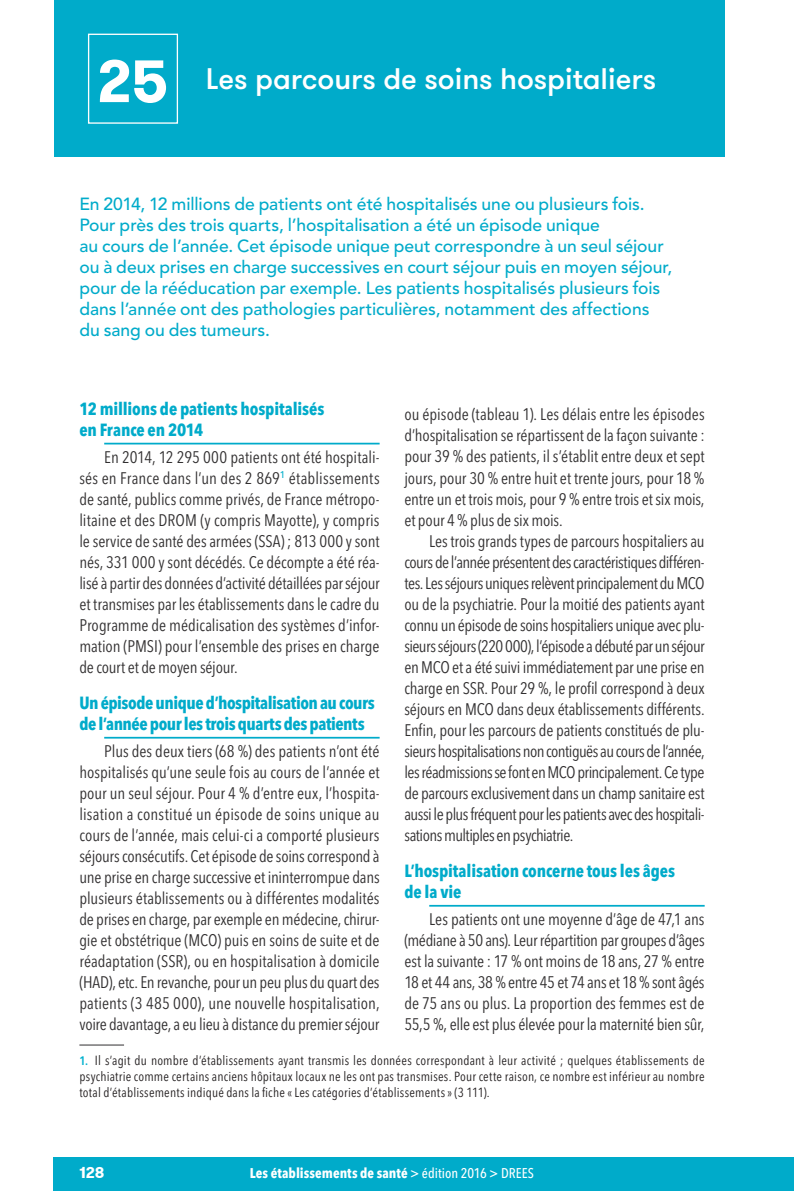
<style>
.page{position:relative;width:794px;height:1191px;background:#fff}
.page>*{position:absolute;margin:0;border:0;box-sizing:border-box;transform-origin:0 0}
.t1{font:500 29.75px "GT Walsheim";letter-spacing:-.005em;color:#fff}
.t2{font:500 17.5px/21px "Avenir LT Std";color:#00abca}
.t3{font:700 condensed 17.5px/21px "Avenir Next LT Pro";letter-spacing:-.01em;color:#00abca}
.t4{font:condensed 16.62px/21px "Avenir Next LT Pro";letter-spacing:-.015em;color:#312f30;text-align:justify}
.t5{font:700 15.75px "GT Walsheim";color:#fff}
.t6{font:700 condensed 14px "Avenir Next LT Pro";letter-spacing:.005em;color:#fff}
.t7{font:condensed 13.12px/15.8px "Avenir Next LT Pro";letter-spacing:.015em;color:#231f20;text-align:justify}
.s1{font-weight:700;font-size:59.5px}
.s2{font-weight:600;font-size:12.25px;color:#00b1ce}
.s3{font-weight:500}
</style>
<div class="page">
<div style="left:54px;top:1157px;width:740px;height:34px;background:#00abca"></div>
<div style="left:54px;top:0;width:670px;height:156px;background:#00abca"></div>
<div style="left:88px;top:34px;width:90px;height:90px;border:1px solid #fff"></div>
<hr style="left:104px;top:443px;width:275px;height:1px;background:#00abca">
<hr style="left:104px;top:737px;width:275px;height:1px;background:#00abca">
<hr style="left:429px;top:905px;width:275px;height:1px;background:#00abca">
<hr style="left:79px;top:1044px;width:45px;height:1px;background:#312f30">
<h1 class="t1" style="left:97px;top:60px;width:561px"><span class="s1">25</span> Les parcours de soins hospitaliers</h1>
<p class="t2" style="left:79px;top:194px;width:594px">En 2014, 12 millions de patients ont été hospitalisés une ou plusieurs fois.<br>Pour près des trois quarts, l’hospitalisation a été un épisode unique<br>au cours de l’année. Cet épisode unique peut correspondre à un seul séjour ou à deux prises en charge successives en court séjour puis en moyen séjour, pour de la rééducation par exemple. Les patients hospitalisés plusieurs fois dans l’année ont des pathologies particulières, notamment des affections du sang ou des tumeurs.</p>
<p class="t3" style="left:79px;top:398px;width:246px">12 millions de patients hospitalisés en France en 2014</p>
<p class="t4" style="left:79px;top:446px;width:302px;text-indent:25px">En 2014, 12 295 000 patients ont été hospitali&shy;sés en France dans l’un des 2 869<sup>1</sup> établissements de santé, publics comme privés, de France métropo&shy;litaine et des DROM (y compris Mayotte), y compris le service de santé des armées (SSA) ; 813 000 y sont nés, 331 000 y sont décédés. Ce décompte a été réa&shy;lisé à partir des données d’activité détaillées par séjour et transmises par les établissements dans le cadre du Programme de médicalisation des systèmes d’infor&shy;mation (PMSI) pour l’ensemble des prises en charge de court et de moyen séjour.</p>
<p class="t3" style="left:79px;top:692px;width:297px">Un épisode unique d’hospitalisation au cours de l’année pour les trois quarts des patients</p>
<p class="t4" style="left:79px;top:740px;width:302px;text-indent:25px">Plus des deux tiers (68 %) des patients n’ont été hospitalisés qu’une seule fois au cours de l’année et pour un seul séjour. Pour 4 % d’entre eux, l’hospita&shy;lisation a constitué un épisode de soins unique au cours de l’année, mais celui-ci a comporté plusieurs séjours consécutifs. Cet épisode de soins correspond à une prise en charge successive et ininterrompue dans plusieurs établissements ou à différentes modalités de prises en charge, par exemple en médecine, chirur&shy;gie et obstétrique (MCO) puis en soins de suite et de réadaptation (SSR), ou en hospitalisation à domicile (HAD), etc. En revanche, pour un peu plus du quart des patients (3 485 000), une nouvelle hospitalisation, voire davantage, a eu lieu à distance du premier séjour</p>
<p class="t4" style="left:404px;top:404px;width:302px">ou épisode (tableau 1). Les délais entre les épisodes d’hospitalisation se répartissent de la façon suivante : pour 39 % des patients, il s’établit entre deux et sept jours, pour 30 % entre huit et trente jours, pour 18 % entre un et trois mois, pour 9 % entre trois et six mois, et pour 4 % plus de six mois.</p>
<p class="t4" style="left:404px;top:530px;width:302px;text-indent:25px">Les trois grands types de parcours hospitaliers au cours de l’année présentent des caractéristiques différen&shy;tes. Les séjours uniques relèvent principalement du MCO ou de la psychiatrie. Pour la moitié des patients ayant connu un épisode de soins hospitaliers unique avec plu&shy;sieurs séjours (220 000), l’épisode a débuté par un séjour en MCO et a été suivi immédiatement par une prise en charge en SSR. Pour 29 %, le profil correspond à deux séjours en MCO dans deux établissements différents.<br>Enfin, pour les parcours de patients constitués de plu&shy;sieurs hospitalisations non contiguës au cours de l’année, les réadmissions se font en MCO principalement. Ce type de parcours exclusivement dans un champ sanitaire est aussi le plus fréquent pour les patients avec des hospitali&shy;sations multiples en psychiatrie.</p>
<p class="t3" style="left:404px;top:860px;width:272px">L’hospitalisation concerne tous les âges de la vie</p>
<p class="t4" style="left:404px;top:908px;width:302px;text-indent:25px">Les patients ont une moyenne d’âge de 47,1 ans (médiane à 50 ans). Leur répartition par groupes d’âges est la suivante : 17 % ont moins de 18 ans, 27 % entre 18 et 44 ans, 38 % entre 45 et 74 ans et 18 % sont âgés de 75 ans ou plus. La proportion des femmes est de 55,5 %, elle est plus élevée pour la maternité bien sûr,</p>
<p class="t7" style="left:79px;top:1052px;width:627px"><span class="s2">1.</span> Il s’agit du nombre d’établissements ayant transmis les données correspondant à leur activité ; quelques établissements de psychiatrie comme certains anciens hôpitaux locaux ne les ont pas transmises. Pour cette raison, ce nombre est inférieur au nombre total d’établissements indiqué dans la fiche « Les catégories d’établissements » (3 111).</p>
<p class="t5" style="left:79px;top:1162px;width:27px">128</p>
<p class="t6" style="left:250px;top:1165px;width:286px">Les établissements de santé <span class="s3">&gt; édition 2016 &gt; DREES</span></p>
</div>
